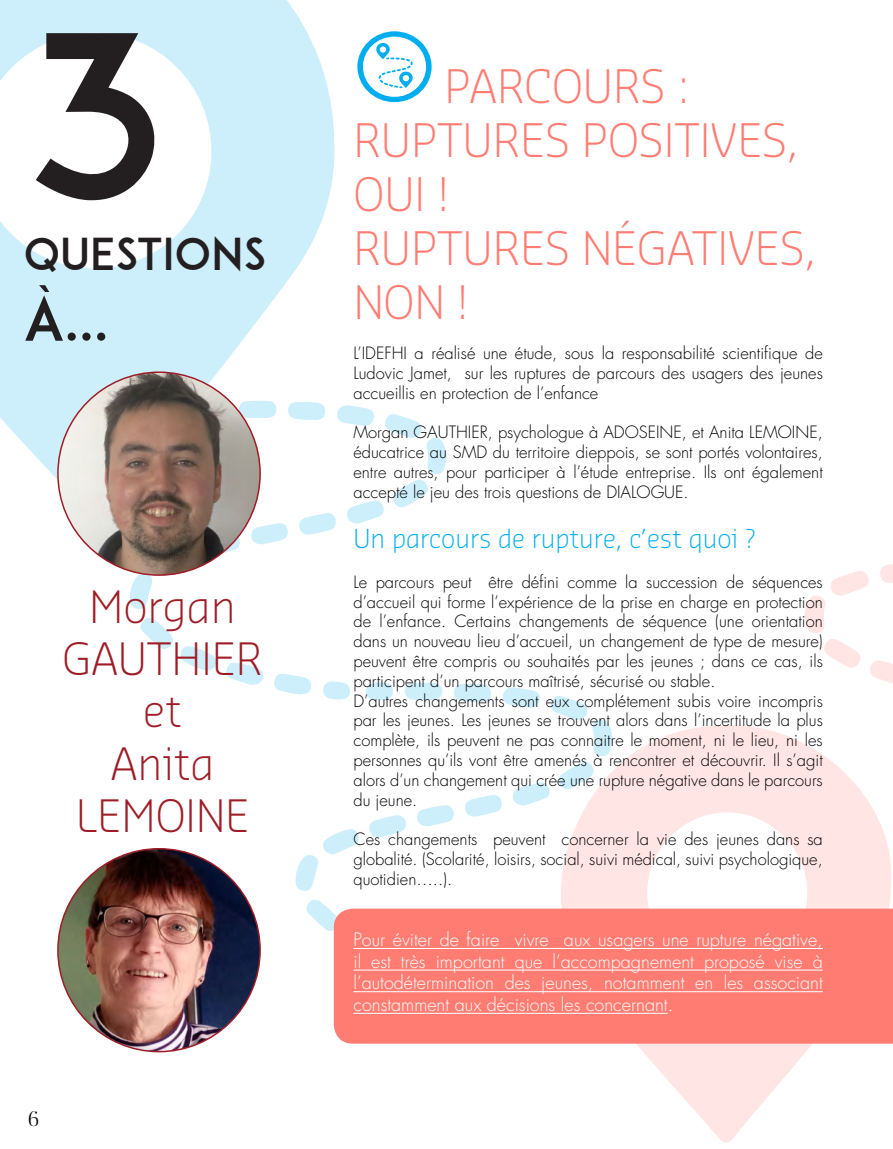
<style>
.page{position:relative;width:893px;height:1149px;background:#fff}
.page>*{position:absolute;margin:0;border:0;box-sizing:border-box;transform-origin:0 0}
.t1{font:225px "ADAM.CGPRO";color:#231f20}
.t2{font:58.5px "ADAM.CGPRO";color:#231f20}
.t3{font:300 45px/54px "Sansa Std";color:#ff7c72}
.t4{font:300 43.5px/52.2px "Sansa Std";color:#9e1c26;text-align:center}
.t5{font:43.5px "ADAM.CGPRO";color:#231f20}
.t6{font:300 25.5px "Sansa Std";color:#00aeef}
.t7{font:300 21px "Butler";color:#000}
.t8{font:300 18px/21.6px "Futura LT";color:#fff;text-align:justify}
.t9{font:300 16.5px/19.8px "Futura LT";color:#000;text-align:justify}
</style>
<div class="page">
<svg style="left:552px;top:725px;width:339px;height:418px"></svg>
<svg style="left:0;top:0;width:335px;height:518px;fill:#cdeffb"></svg>
<svg style="left:226px;top:662px;width:37px;height:22px"></svg>
<svg style="left:274px;top:673px;width:37px;height:21px"></svg>
<svg style="left:180px;top:646px;width:37px;height:24px"></svg>
<svg style="left:140px;top:617px;width:33px;height:32px"></svg>
<svg style="left:129px;top:399px;width:318px;height:210px"></svg>
<svg style="left:323px;top:681px;width:27px;height:18px"></svg>
<svg style="left:295px;top:829px;width:64px;height:62px"></svg>
<svg style="left:306px;top:899px;width:28px;height:32px"></svg>
<svg style="left:366px;top:682px;width:247px;height:156px"></svg>
<svg style="left:805px;top:564px;width:88px;height:120px"></svg>
<div style="left:334px;top:908px;width:559px;height:135px;background:#ff7c72"></div>
<hr style="left:353px;top:947px;width:470px;height:1px;background:#fff">
<hr style="left:353px;top:969px;width:470px;height:1px;background:#fff">
<hr style="left:353px;top:990px;width:470px;height:1px;background:#fff">
<hr style="left:353px;top:1012px;width:315px;height:1px;background:#fff">
<img style="left:58px;top:372px;width:202px;height:203px;border-radius:101px">
<svg style="left:357px;top:31px;width:75px;height:71px"></svg>
<img style="left:58px;top:848px;width:202px;height:203px;border-radius:101px">
<p class="t1" style="left:24px;top:-19px;width:143px">3</p>
<p class="t5" style="left:24px;top:228px;width:244px">QUESTIONS</p>
<p class="t2" style="left:24px;top:283px;width:86px">À...</p>
<p class="t4" style="left:63px;top:578px;width:201px">Morgan<br>GAUTHIER et</p>
<p class="t4" style="left:76px;top:735px;width:175px">Anita<br>LEMOINE</p>
<p class="t7" style="left:28px;top:1104px;width:13px">6</p>
<p class="t3" style="left:444px;top:57px;width:247px">PARCOURS :</p>
<p class="t3" style="left:353px;top:111px;width:447px">RUPTURES POSITIVES,<br>OUI !</p>
<p class="t3" style="left:353px;top:219px;width:465px">RUPTURES NÉGATIVES,<br>NON !</p>
<p class="t9" style="left:353px;top:343px;width:471px">L’IDEFHI a réalisé une étude, sous la responsabilité scientifique de Ludovic Jamet, sur les ruptures de parcours des usagers des jeunes accueillis en protection de l’enfance</p>
<p class="t9" style="left:353px;top:422px;width:471px">Morgan GAUTHIER, psychologue à ADOSEINE, et Anita LEMOINE, éducatrice au SMD du territoire dieppois, se sont portés volontaires, entre autres, pour participer à l’étude entreprise. Ils ont également accepté le jeu des trois questions de DIALOGUE.</p>
<p class="t6" style="left:353px;top:521px;width:404px">Un parcours de rupture, c’est quoi ?</p>
<p class="t9" style="left:353px;top:572px;width:471px">Le parcours peut être défini comme la succession de séquences d’accueil qui forme l’expérience de la prise en charge en protection de l’enfance. Certains changements de séquence (une orientation dans un nouveau lieu d’accueil, un changement de type de mesure) peuvent être compris ou souhaités par les jeunes ; dans ce cas, ils participent d’un parcours maîtrisé, sécurisé ou stable.</p>
<p class="t9" style="left:353px;top:691px;width:471px">D’autres changements sont eux complétement subis voire incompris par les jeunes. Les jeunes se trouvent alors dans l’incertitude la plus complète, ils peuvent ne pas connaitre le moment, ni le lieu, ni les personnes qu’ils vont être amenés à rencontrer et découvrir. Il s’agit alors d’un changement qui crée une rupture négative dans le parcours du jeune.</p>
<p class="t9" style="left:353px;top:829px;width:471px">Ces changements peuvent concerner la vie des jeunes dans sa globalité. (Scolarité, loisirs, social, suivi médical, suivi psychologique, quotidien…..).</p>
<p class="t8" style="left:353px;top:929px;width:471px">Pour éviter de faire vivre aux usagers une rupture négative, il est très important que l’accompagnement proposé vise à l’autodétermination des jeunes, notamment en les associant constamment aux décisions les concernant.</p>
</div>
